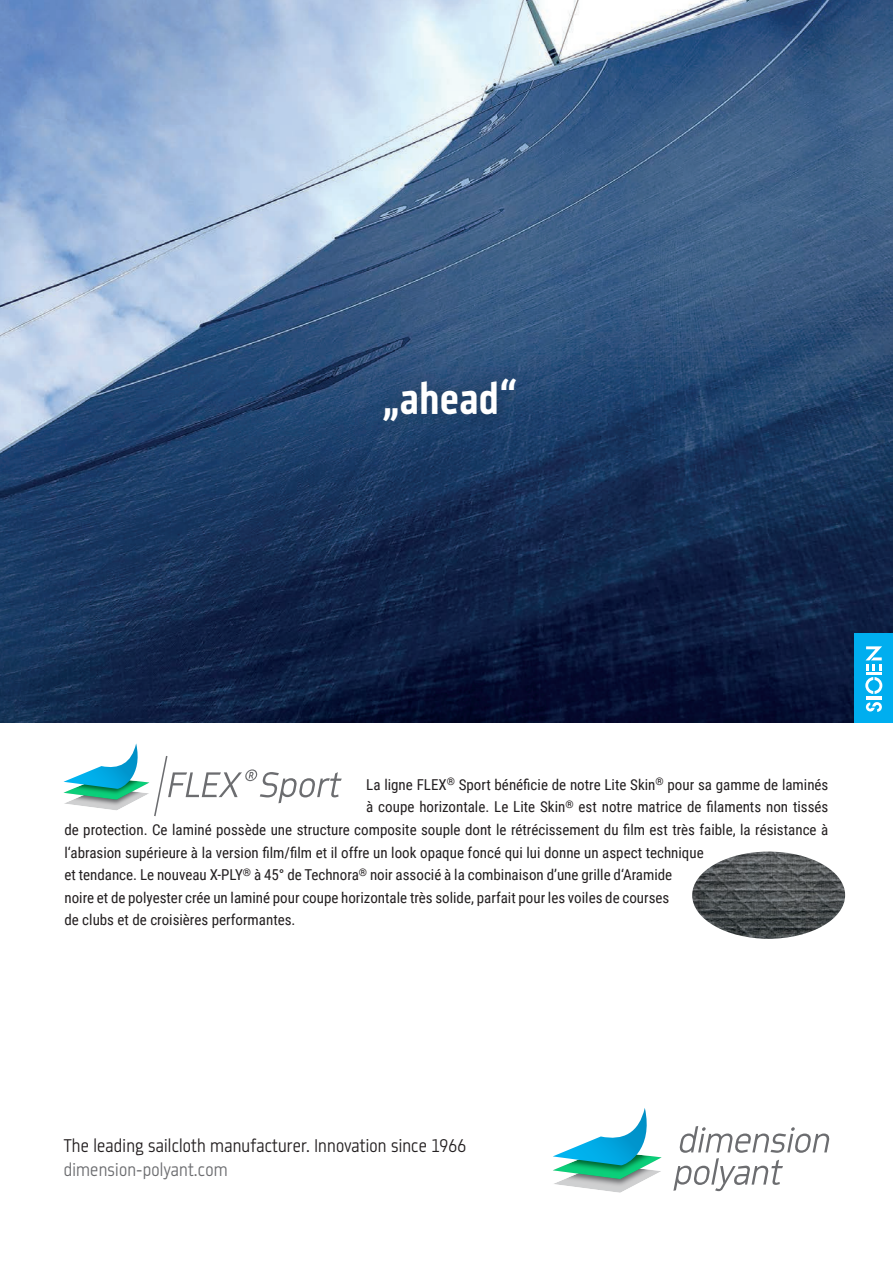
<style>
.page{position:relative;width:893px;height:1263px;background:#fff}
.page>*{position:absolute;margin:0;border:0;box-sizing:border-box;transform-origin:0 0}
.t1{font:700 46.5px "Metroflex Narrow";color:#fff}
.t2{font:300 19.5px "Metroflex Narrow";letter-spacing:.01em;color:#231f20}
.t3{font:300 19.5px "Metroflex Narrow";letter-spacing:.01em;color:#6c6d70}
.t4{font:15px "Roboto Condensed";color:#231f20}
.s1{font-family:"Roboto";font-weight:500}
</style>
<div class="page">
<img style="left:692px;top:851px;width:153px;height:88px">
<img style="left:0;top:0;width:893px;height:723px">
<div style="left:367px;top:360px;width:166px;height:78px;background:#231f20;opacity:.29"></div>
<div style="left:855px;top:634px;width:38px;height:89px;background:#00aeef"></div>
<svg style="left:866px;top:702px;width:16px;height:10px"></svg>
<svg style="left:865px;top:677px;width:17px;height:17px"></svg>
<hr style="left:866px;top:696px;width:16px;height:3px;background:#fff">
<hr style="left:866px;top:672px;width:16px;height:3px;background:#fff">
<svg style="left:865px;top:646px;width:17px;height:25px"></svg>
<svg style="left:63px;top:743px;width:279px;height:74px"></svg>
<svg style="left:673px;top:1126px;width:157px;height:65px"></svg>
<svg style="left:553px;top:1108px;width:109px;height:85px"></svg>
<h1 class="t1" style="left:382px;top:371px;width:136px"><span class="s1">„</span>ahead<span class="s1">“</span></h1>
<p class="t4" style="left:366px;top:774px;width:464px">La ligne FLEX<sup>®</sup> Sport bénéficie de notre Lite Skin<sup>®</sup> pour sa gamme de laminés</p>
<p class="t4" style="left:366px;top:797px;width:464px">à coupe horizontale. Le Lite Skin<sup>®</sup> est notre matrice de filaments non tissés</p>
<p class="t4" style="left:64px;top:819px;width:765px">de protection. Ce laminé possède une structure composite souple dont le rétrécissement du film est très faible, la résistance à</p>
<p class="t4" style="left:65px;top:842px;width:641px">l‘abrasion supérieure à la version film/film et il offre un look opaque foncé qui lui donne un aspect technique</p>
<p class="t4" style="left:64px;top:864px;width:609px">et tendance. Le nouveau X-PLY<sup>®</sup> à 45° de Technora<sup>®</sup> noir associé à la combinaison d’une grille d‘Aramide</p>
<p class="t4" style="left:64px;top:887px;width:606px">noire et de polyester crée un laminé pour coupe horizontale très solide, parfait pour les voiles de courses</p>
<p class="t4" style="left:64px;top:909px;width:233px">de clubs et de croisières performantes.</p>
<h2 class="t2" style="left:64px;top:1134px;width:404px">The leading sailcloth manufacturer. Innovation since 1966</h2>
<h2 class="t3" style="left:64px;top:1158px;width:165px">dimension-polyant.com</h2>
</div>
